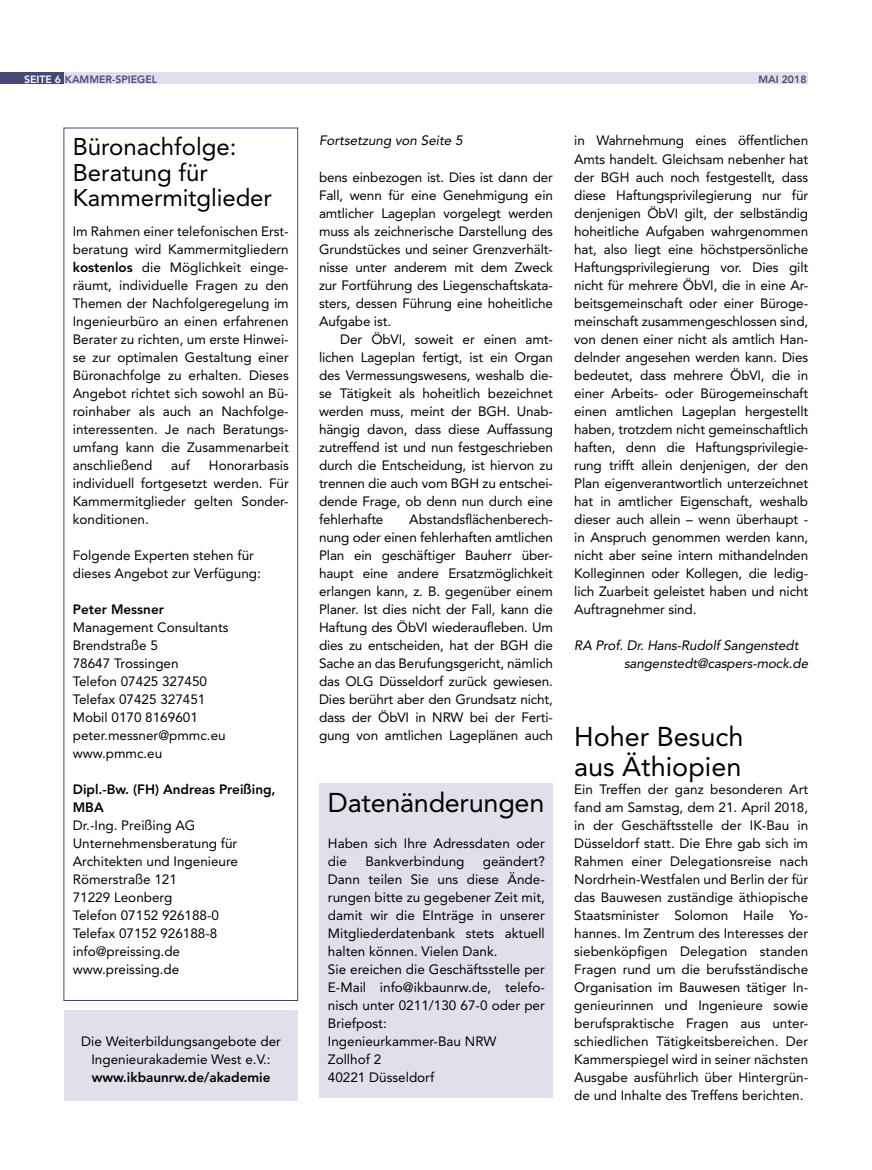
<style>
.page{position:relative;width:872px;height:1170px;background:#fff}
.page>*{position:absolute;margin:0;border:0;box-sizing:border-box;transform-origin:0 0}
.t1{font:27px/30px "Avenir LT Std";color:#000}
.t2{font:24px/25.5px "Avenir LT Std";color:#000}
.t3{font:13.5px/18px "Avenir LT Std";color:#000;text-align:justify}
.t4{font:italic 13.5px/18px "Avenir LT Std";letter-spacing:-.01em;color:#000}
.t5{font:800 13.5px/18px "Avenir LT Std";color:#000}
.t6{font:800 10.5px "Avenir LT Std";color:#464978}
.s1{color:#fff}
.s2{font-weight:800}
</style>
<div class="page">
<div style="left:62px;top:73px;width:745px;height:11px;background:#e1dfe9"></div>
<div style="left:0;top:73px;width:63px;height:11px;background:#464978"></div>
<div style="left:63px;top:128px;width:235px;height:872px;border:1px solid #464978"></div>
<div style="left:64px;top:1010px;width:234px;height:90px;background:#e1dfe9"></div>
<div style="left:319px;top:783px;width:234px;height:314px;background:#e1dfe9"></div>
<p class="t6" style="left:24px;top:73px;width:134px"><span class="s1">SEITE 6</span> KAMMER-SPIEGEL</p>
<p class="t6" style="left:758px;top:73px;width:50px">MAI 2018</p>
<h2 class="t2" style="left:73px;top:134px;width:201px">Büronachfolge:<br>Beratung für<br>Kammermitglieder</h2>
<p class="t3" style="left:73px;top:222px;width:217px">Im Rahmen einer telefonischen Erst&shy;beratung wird Kammermitgliedern <span class="s2">kostenlos</span> die Möglichkeit einge&shy;räumt, individuelle Fragen zu den Themen der Nachfolgeregelung im Ingenieurbüro an einen erfahrenen Berater zu richten, um erste Hinwei&shy;se zur optimalen Gestaltung einer Büronachfolge zu erhalten. Dieses Angebot richtet sich sowohl an Bü&shy;roinhaber als auch an Nachfolge&shy;interessenten. Je nach Beratungs&shy;umfang kann die Zusammenarbeit anschließend</p>
<p class="t3" style="left:171px;top:456px;width:20px">auf</p>
<p class="t3" style="left:73px;top:456px;width:217px;text-indent:136px">Honorarbasis individuell fortgesetzt werden. Für Kammermitglieder gelten Sonder&shy;konditionen.</p>
<p class="t3" style="left:73px;top:546px;width:190px">Folgende Experten stehen für dieses Angebot zur Verfügung:</p>
<p class="t5" style="left:73px;top:600px;width:93px">Peter Messner</p>
<p class="t3" style="left:73px;top:618px;width:157px;text-align:left">Management Consultants<br>Brendstraße 5<br>78647 Trossingen<br>Telefon 07425 327450<br>Telefax 07425 327451<br>Mobil 0170 8169601 peter.messner@pmmc.eu www.pmmc.eu</p>
<p class="t5" style="left:73px;top:780px;width:204px">Dipl.-Bw. (FH) Andreas Preißing,<br>MBA</p>
<p class="t3" style="left:73px;top:816px;width:167px;text-align:left">Dr.-Ing. Preißing AG<br>Unternehmensberatung für<br>Architekten und Ingenieure<br>Römerstraße 121<br>71229 Leonberg<br>Telefon 07152 926188-0<br>Telefax 07152 926188-8 info@preissing.de www.preissing.de</p>
<p class="t3" style="left:81px;top:1032px;width:201px;text-align:center">Die Weiterbildungsangebote der<br>Ingenieurakademie West e.V.:</p>
<p class="t5" style="left:92px;top:1068px;width:180px">www.ikbaunrw.de/akademie</p>
<p class="t4" style="left:319px;top:132px;width:145px">Fortsetzung von Seite 5</p>
<p class="t3" style="left:319px;top:168px;width:235px">bens einbezogen ist. Dies ist dann der Fall, wenn für eine Genehmigung ein amtlicher Lageplan vorgelegt werden muss als zeichnerische Darstellung des Grundstückes und seiner Grenzverhält&shy;nisse unter anderem mit dem Zweck zur Fortführung des Liegenschaftskata&shy;sters, dessen Führung eine hoheitliche Aufgabe ist.</p>
<p class="t3" style="left:319px;top:330px;width:235px;text-indent:21px">Der ÖbVI, soweit er einen amt&shy;lichen Lageplan fertigt, ist ein Organ des Vermessungswesens, weshalb die&shy;se Tätigkeit als hoheitlich bezeichnet werden muss, meint der BGH. Unab&shy;hängig davon, dass diese Auffassung zutreffend ist und nun festgeschrieben durch die Entscheidung, ist hiervon zu trennen die auch vom BGH zu entschei&shy;dende Frage, ob denn nun durch eine fehlerhafte</p>
<p class="t3" style="left:319px;top:510px;width:235px;text-indent:90px">Abstandsflächenberech&shy;nung oder einen fehlerhaften amtlichen Plan ein geschäftiger Bauherr über&shy;haupt eine andere Ersatzmöglichkeit erlangen kann, z. B. gegenüber einem Planer. Ist dies nicht der Fall, kann die Haftung des ÖbVI wiederaufleben. Um dies zu entscheiden, hat der BGH die Sache an das Berufungsgericht, nämlich das OLG Düsseldorf zurück gewiesen.<br>Dies berührt aber den Grundsatz nicht, dass der ÖbVI in NRW bei der Ferti&shy;gung von amtlichen Lageplänen auch</p>
<h1 class="t1" style="left:328px;top:788px;width:218px">Datenänderungen</h1>
<p class="t3" style="left:328px;top:834px;width:218px">Haben sich Ihre Adressdaten oder die</p>
<p class="t3" style="left:328px;top:852px;width:218px;text-align:left;text-indent:155px">geändert?<br>Dann teilen Sie uns diese Ände&shy;rungen bitte zu gegebener Zeit mit, damit wir die EInträge in unserer<br>Mitgliederdatenbank stets aktuell halten können. Vielen Dank.<br>Sie ereichen die Geschäftsstelle per<br>E-Mail info@ikbaunrw.de, telefo&shy;nisch unter 0211/130 67-0 oder per<br>Briefpost:<br>Ingenieurkammer-Bau NRW<br>Zollhof 2<br>40221 Düsseldorf</p>
<p class="t3" style="left:365px;top:852px;width:101px">Bankverbindung</p>
<p class="t3" style="left:574px;top:132px;width:235px">in Wahrnehmung eines öffentlichen Amts handelt. Gleichsam nebenher hat der BGH auch noch festgestellt, dass diese Haftungsprivilegierung nur für denjenigen ÖbVI gilt, der selbständig hoheitliche Aufgaben wahrgenommen hat, also liegt eine höchstpersönliche Haftungsprivilegierung vor. Dies gilt nicht für mehrere ÖbVI, die in eine Ar&shy;beitsgemeinschaft oder einer Büroge&shy;meinschaft zusammengeschlossen sind, von denen einer nicht als amtlich Han&shy;delnder angesehen werden kann. Dies bedeutet, dass mehrere ÖbVI, die in einer Arbeits- oder Bürogemeinschaft einen amtlichen Lageplan hergestellt haben, trotzdem nicht gemeinschaftlich haften, denn die Haftungsprivilegie&shy;rung trifft allein denjenigen, der den Plan eigenverantwortlich unterzeichnet hat in amtlicher Eigenschaft, weshalb dieser auch allein – wenn überhaupt - in Anspruch genommen werden kann, nicht aber seine intern mithandelnden Kolleginnen oder Kollegen, die ledig&shy;lich Zuarbeit geleistet haben und nicht Auftragnehmer sind.</p>
<p class="t4" style="left:624px;top:636px;width:186px;text-indent:-50px">RA Prof. Dr. Hans-Rudolf Sangenstedt sangenstedt@caspers-mock.de</p>
<h1 class="t1" style="left:574px;top:721px;width:171px">Hoher Besuch aus Äthiopien</h1>
<p class="t3" style="left:574px;top:780px;width:235px">Ein Treffen der ganz besonderen Art fand am Samstag, dem 21. April 2018, in der Geschäftsstelle der IK-Bau in Düsseldorf statt. Die Ehre gab sich im Rahmen einer Delegationsreise nach Nordrhein-Westfalen und Berlin der für das Bauwesen zuständige äthiopische Staatsminister Solomon Haile Yo&shy;hannes. Im Zentrum des Interesses der siebenköpfigen Delegation standen Fragen rund um die berufsständische Organisation im Bauwesen tätiger In&shy;genieurinnen und Ingenieure sowie berufspraktische Fragen aus unter&shy;schiedlichen Tätigkeitsbereichen. Der Kammerspiegel wird in seiner nächsten Ausgabe ausführlich über Hintergrün&shy;de und Inhalte des Treffens berichten.</p>
</div>
